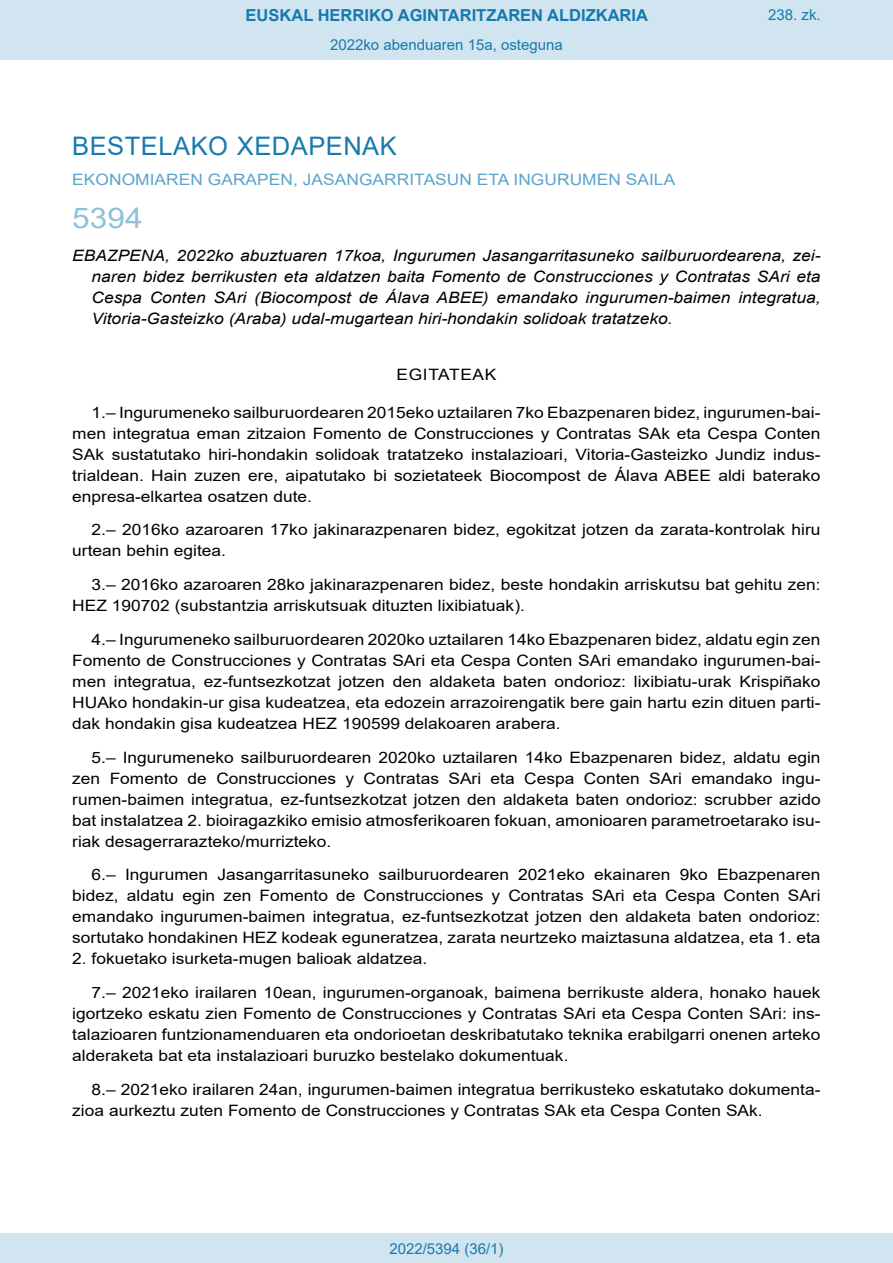
<style>
.page{position:relative;width:893px;height:1263px;background:#fff}
.page>*{position:absolute;margin:0;border:0;box-sizing:border-box;transform-origin:0 0}
.BOPVOrden{font:28.5px "Arial";color:#90c0db;scale:1.11 1}
.BOPVSeccion{font:25.5px "Arial";letter-spacing:.02em;color:#1879ad}
.t1{font:700 16.5px "Arial";color:#1879ad}
.BOPVDetalle{font:15.6px/21px "Arial";color:#000;text-align:justify;scale:1.11 1}
.BOPVTitulo{font:italic 15.6px/21px "Arial";color:#000;text-align:justify;scale:1.11 1}
.BOPVOrganismo{font:15.6px "Arial";letter-spacing:.005em;color:#5ea4ca;scale:1.11 1}
.BOPVClave{font:15.6px "Arial";letter-spacing:.035em;color:#000;scale:1.11 1}
.Paginacion_Centro{font:15px "Arial";color:#1879ad}
</style>
<div class="page">
<div style="left:0;top:0;width:893px;height:60px;background:#d0e5f0"></div>
<div style="left:0;top:1233px;width:893px;height:30px;background:#d0e5f0"></div>
<p class="t1" style="left:246px;top:3px;width:404px">EUSKAL HERRIKO AGINTARITZAREN ALDIZKARIA</p>
<p class="Paginacion_Centro" style="left:330px;top:35px;width:234px">2022ko abenduaren 15a, osteguna</p>
<p class="Paginacion_Centro" style="left:768px;top:5px;width:54px">238. zk.</p>
<p class="BOPVSeccion" style="left:72px;top:128px;width:326px">BESTELAKO XEDAPENAK</p>
<p class="BOPVOrganismo" style="left:72px;top:169px;width:545px">EKONOMIAREN GARAPEN, JASANGARRITASUN ETA INGURUMEN SAILA</p>
<p class="BOPVOrden" style="left:72px;top:198px;width:65px">5394</p>
<p class="BOPVTitulo" style="left:92px;top:246px;width:658px;text-indent:-19px">EBAZPENA, 2022ko abuztuaren 17koa, Ingurumen Jasangarritasuneko sailburuordearena, zei&shy;naren bidez berrikusten eta aldatzen baita Fomento de Construcciones y Contratas SAri eta Cespa Conten SAri (Biocompost de Álava ABEE) emandako ingurumen-baimen integratua, Vitoria-Gasteizko (Araba) udal-mugartean hiri-hondakin solidoak tratatzeko.</p>
<p class="BOPVClave" style="left:397px;top:363px;width:91px">EGITATEAK</p>
<p class="BOPVDetalle" style="left:72px;top:401px;width:676px;text-indent:19px">1.– Ingurumeneko sailburuordearen 2015eko uztailaren 7ko Ebazpenaren bidez, ingurumen-bai&shy;men integratua eman zitzaion Fomento de Construcciones y Contratas SAk eta Cespa Conten SAk sustatutako hiri-hondakin solidoak tratatzeko instalazioari, Vitoria-Gasteizko Jundiz indus&shy;trialdean. Hain zuzen ere, aipatutako bi sozietateek Biocompost de Álava ABEE aldi baterako enpresa-elkartea osatzen dute.</p>
<p class="BOPVDetalle" style="left:72px;top:519px;width:676px;text-indent:19px">2.– 2016ko azaroaren 17ko jakinarazpenaren bidez, egokitzat jotzen da zarata-kontrolak hiru urtean behin egitea.</p>
<p class="BOPVDetalle" style="left:72px;top:574px;width:676px;text-indent:19px">3.– 2016ko azaroaren 28ko jakinarazpenaren bidez, beste hondakin arriskutsu bat gehitu zen:<br>HEZ 190702 (substantzia arriskutsuak dituzten lixibiatuak).</p>
<p class="BOPVDetalle" style="left:72px;top:629px;width:676px;text-indent:19px">4.– Ingurumeneko sailburuordearen 2020ko uztailaren 14ko Ebazpenaren bidez, aldatu egin zen Fomento de Construcciones y Contratas SAri eta Cespa Conten SAri emandako ingurumen-bai&shy;men integratua, ez-funtsezkotzat jotzen den aldaketa baten ondorioz: lixibiatu-urak Krispiñako HUAko hondakin-ur gisa kudeatzea, eta edozein arrazoirengatik bere gain hartu ezin dituen parti&shy;dak hondakin gisa kudeatzea HEZ 190599 delakoaren arabera.</p>
<p class="BOPVDetalle" style="left:72px;top:746px;width:676px;text-indent:19px">5.– Ingurumeneko sailburuordearen 2020ko uztailaren 14ko Ebazpenaren bidez, aldatu egin zen Fomento de Construcciones y Contratas SAri eta Cespa Conten SAri emandako ingu&shy;rumen-baimen integratua, ez-funtsezkotzat jotzen den aldaketa baten ondorioz: scrubber azido bat instalatzea 2. bioiragazkiko emisio atmosferikoaren fokuan, amonioaren parametroetarako isu&shy;riak desagerrarazteko/murrizteko.</p>
<p class="BOPVDetalle" style="left:72px;top:864px;width:676px;text-indent:19px">6.– Ingurumen Jasangarritasuneko sailburuordearen 2021eko ekainaren 9ko Ebazpenaren bidez, aldatu egin zen Fomento de Construcciones y Contratas SAri eta Cespa Conten SAri emandako ingurumen-baimen integratua, ez-funtsezkotzat jotzen den aldaketa baten ondorioz: sortutako hondakinen HEZ kodeak eguneratzea, zarata neurtzeko maiztasuna aldatzea, eta 1. eta</p>
<p class="BOPVDetalle" style="left:72px;top:948px;width:321px">2. fokuetako isurketa-mugen balioak aldatzea.</p>
<p class="BOPVDetalle" style="left:72px;top:982px;width:676px;text-indent:19px">7.– 2021eko irailaren 10ean, ingurumen-organoak, baimena berrikuste aldera, honako hauek igortzeko eskatu zien Fomento de Construcciones y Contratas SAri eta Cespa Conten SAri: ins&shy;talazioaren funtzionamenduaren eta ondorioetan deskribatutako teknika erabilgarri onenen arteko alderaketa bat eta instalazioari buruzko bestelako dokumentuak.</p>
<p class="BOPVDetalle" style="left:72px;top:1079px;width:676px;text-indent:19px">8.– 2021eko irailaren 24an, ingurumen-baimen integratua berrikusteko eskatutako dokumenta&shy;zioa aurkeztu zuten Fomento de Construcciones y Contratas SAk eta Cespa Conten SAk.</p>
<p class="Paginacion_Centro" style="left:389px;top:1238px;width:116px">2022/5394 (36/1)</p>
</div>
